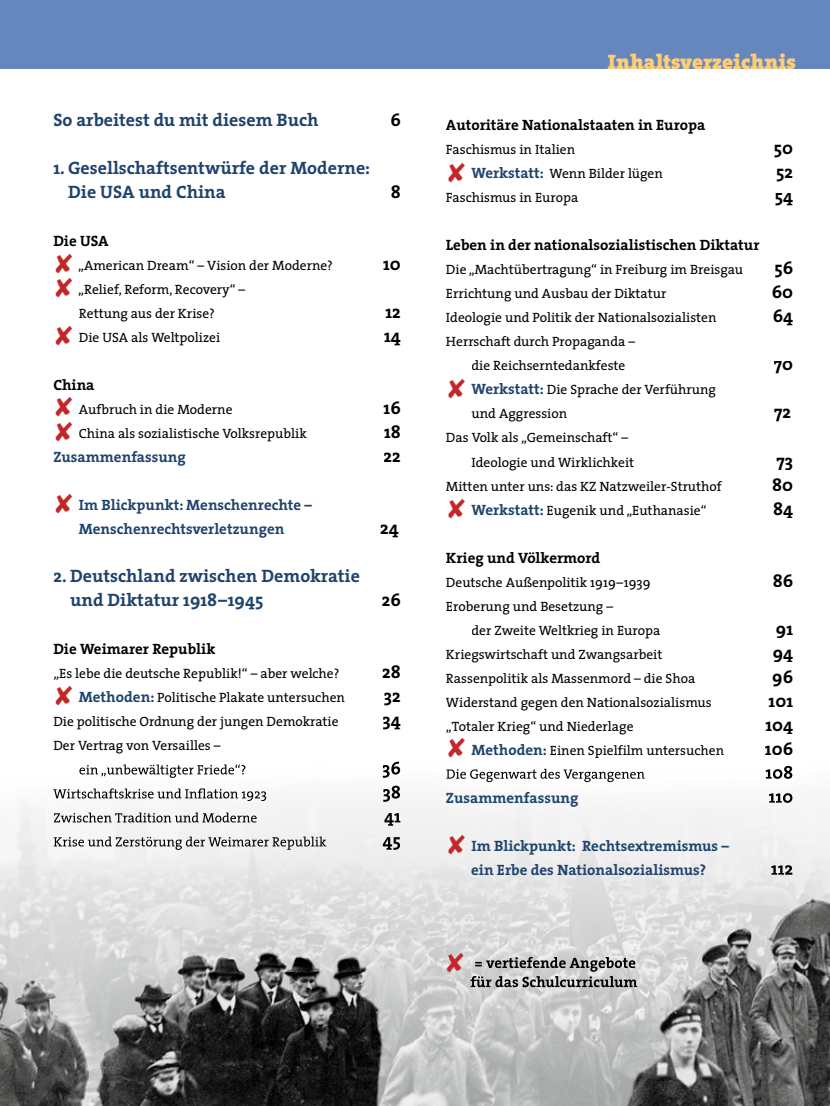
<style>
.page{position:relative;width:830px;height:1106px;background:#fff}
.page>*{position:absolute;margin:0;border:0;box-sizing:border-box;transform-origin:0 0}
.t1{font:21px "The Serif CV Black";color:#ffcd76}
.t2{font:18px/24px "The Serif CV Bold";color:#1f436d}
.t3{font:18px "The Serif CV Bold";color:#000}
.t4{font:15px/24px "The Serif CV Bold";color:#1f436d;text-align:center}
.t5{font:15px "The Serif CV Bold";color:#000}
.t6{font:13.5px/24px "The Serif CV";color:#000}
.s1{color:#c42729}
.s2{font-family:"The Serif CV Bold";font-size:15px;color:#1f436d}
</style>
<div class="page">
<img style="left:0;top:765px;width:829px;height:341px">
<img style="left:786px;top:1011px;width:8px;height:14px">
<img style="left:446px;top:791px;width:132px;height:15px">
<img style="left:79px;top:764px;width:167px;height:14px">
<img style="left:382px;top:761px;width:18px;height:16px">
<img style="left:53px;top:788px;width:214px;height:13px">
<img style="left:383px;top:785px;width:17px;height:16px">
<img style="left:54px;top:812px;width:203px;height:10px">
<img style="left:384px;top:813px;width:16px;height:12px">
<img style="left:54px;top:836px;width:272px;height:14px">
<img style="left:382px;top:837px;width:18px;height:12px">
<img style="left:446px;top:768px;width:201px;height:14px">
<img style="left:765px;top:766px;width:27px;height:13px">
<img style="left:768px;top:793px;width:24px;height:9px">
<img style="left:770px;top:865px;width:22px;height:9px">
<img style="left:475px;top:956px;width:160px;height:15px">
<img style="left:470px;top:976px;width:167px;height:11px">
<div style="left:0;top:0;width:829px;height:69px;background:#6687bd"></div>
<svg style="left:447px;top:952px;width:16px;height:20px"></svg>
<h2 class="t2" style="left:53px;top:107px;width:267px">So arbeitest du mit diesem Buch</h2>
<h2 class="t3" style="left:390px;top:105px;width:12px">6</h2>
<h2 class="t2" style="left:68px;top:155px;width:303px;text-indent:-15px">1. Gesellschaftsentwürfe der Moderne:<br>Die USA und China</h2>
<h2 class="t3" style="left:390px;top:177px;width:12px">8</h2>
<p class="t5" style="left:53px;top:228px;width:57px">Die USA</p>
<p class="t6" style="left:55px;top:253px;width:279px"><span class="s1">✘</span> „American Dream“ – Vision der Moderne?</p>
<h2 class="t3" style="left:383px;top:249px;width:19px">10</h2>
<p class="t6" style="left:55px;top:277px;width:192px;text-align:center"><span class="s1">✘</span> „Relief, Reform, Recovery“ –<br>Rettung aus der Krise?</p>
<h2 class="t3" style="left:385px;top:297px;width:17px">12</h2>
<p class="t6" style="left:55px;top:325px;width:167px"><span class="s1">✘</span> Die USA als Weltpolizei</p>
<h2 class="t3" style="left:384px;top:321px;width:18px">14</h2>
<p class="t5" style="left:53px;top:372px;width:43px">China</p>
<p class="t6" style="left:55px;top:397px;width:179px"><span class="s1">✘</span> Aufbruch in die Moderne</p>
<h2 class="t3" style="left:383px;top:393px;width:19px">16</h2>
<p class="t6" style="left:55px;top:421px;width:253px"><span class="s1">✘</span> China als sozialistische Volksrepublik</p>
<h2 class="t3" style="left:384px;top:417px;width:18px">18</h2>
<p class="t4" style="left:53px;top:445px;width:134px">Zusammenfassung</p>
<h2 class="t3" style="left:383px;top:441px;width:19px">22</h2>
<p class="t4" style="left:55px;top:493px;width:258px"><span class="s1">✘</span> Im Blickpunkt: Menschenrechte –<br>Menschenrechtsverletzungen</p>
<h2 class="t3" style="left:380px;top:513px;width:20px">24</h2>
<h2 class="t2" style="left:70px;top:563px;width:291px;text-indent:-17px">2. Deutschland zwischen Demokratie und Diktatur 1918–1945</h2>
<h2 class="t3" style="left:381px;top:585px;width:21px">26</h2>
<p class="t5" style="left:53px;top:636px;width:163px">Die Weimarer Republik</p>
<p class="t6" style="left:53px;top:661px;width:287px">„Es lebe die deutsche Republik!“ – aber welche?</p>
<h2 class="t3" style="left:382px;top:657px;width:20px">28</h2>
<p class="t6" style="left:55px;top:685px;width:291px"><span class="s1">✘</span> <span class="s2">Methoden:</span> Politische Plakate untersuchen</p>
<h2 class="t3" style="left:383px;top:681px;width:18px">32</h2>
<p class="t6" style="left:53px;top:709px;width:286px">Die politische Ordnung der jungen Demokratie</p>
<h2 class="t3" style="left:382px;top:705px;width:20px">34</h2>
<p class="t6" style="left:53px;top:733px;width:169px">Der Vertrag von Versailles –</p>
<h1 class="t1" style="left:607px;top:44px;width:189px">Inhaltsverzeichnis</h1>
<p class="t5" style="left:446px;top:113px;width:261px">Autoritäre Nationalstaaten in Europa</p>
<p class="t6" style="left:446px;top:137px;width:131px">Faschismus in Italien</p>
<h2 class="t3" style="left:773px;top:133px;width:21px">50</h2>
<p class="t6" style="left:447px;top:161px;width:217px"><span class="s1">✘</span> <span class="s2">Werkstatt:</span> Wenn Bilder lügen</p>
<h2 class="t3" style="left:775px;top:157px;width:19px">52</h2>
<p class="t6" style="left:446px;top:185px;width:134px">Faschismus in Europa</p>
<h2 class="t3" style="left:774px;top:181px;width:20px">54</h2>
<p class="t5" style="left:446px;top:233px;width:315px">Leben in der nationalsozialistischen Diktatur</p>
<p class="t6" style="left:446px;top:257px;width:298px">Die „Machtübertragung“ in Freiburg im Breisgau</p>
<h2 class="t3" style="left:774px;top:253px;width:20px">56</h2>
<p class="t6" style="left:446px;top:281px;width:222px">Errichtung und Ausbau der Diktatur</p>
<h2 class="t3" style="left:771px;top:277px;width:23px">60</h2>
<p class="t6" style="left:446px;top:305px;width:272px">Ideologie und Politik der Nationalsozialisten</p>
<h2 class="t3" style="left:772px;top:301px;width:22px">64</h2>
<p class="t6" style="left:471px;top:329px;width:165px;text-indent:-26px">Herrschaft durch Propaganda – die Reichserntedankfeste</p>
<h2 class="t3" style="left:773px;top:349px;width:21px">70</h2>
<p class="t6" style="left:471px;top:377px;width:246px;text-indent:-24px"><span class="s1">✘</span> <span class="s2">Werkstatt:</span> Die Sprache der Verführung und Aggression</p>
<p class="t6" style="left:471px;top:425px;width:164px;text-indent:-26px">Das Volk als „Gemeinschaft“ –<br>Ideologie und Wirklichkeit</p>
<h2 class="t3" style="left:773px;top:397px;width:19px">72</h2>
<h2 class="t3" style="left:776px;top:445px;width:18px">73</h2>
<p class="t6" style="left:445px;top:473px;width:277px">Mitten unter uns: das KZ Natzweiler-Struthof</p>
<h2 class="t3" style="left:771px;top:469px;width:22px">80</h2>
<p class="t6" style="left:447px;top:497px;width:260px"><span class="s1">✘</span> <span class="s2">Werkstatt:</span> Eugenik und „Euthanasie“</p>
<h2 class="t3" style="left:772px;top:493px;width:22px">84</h2>
<p class="t5" style="left:445px;top:545px;width:156px">Krieg und Völkermord</p>
<p class="t6" style="left:445px;top:569px;width:206px">Deutsche Außenpolitik 1919–1939</p>
<h2 class="t3" style="left:772px;top:565px;width:22px">86</h2>
<p class="t6" style="left:471px;top:593px;width:190px;text-indent:-26px">Eroberung und Besetzung –<br>der Zweite Weltkrieg in Europa</p>
<h2 class="t3" style="left:775px;top:613px;width:19px">91</h2>
<p class="t6" style="left:445px;top:641px;width:218px">Kriegswirtschaft und Zwangsarbeit</p>
<h2 class="t3" style="left:772px;top:637px;width:22px">94</h2>
<p class="t6" style="left:445px;top:665px;width:251px">Rassenpolitik als Massenmord – die Shoa</p>
<h2 class="t3" style="left:771px;top:661px;width:22px">96</h2>
<p class="t6" style="left:445px;top:689px;width:267px">Widerstand gegen den Nationalsozialismus</p>
<h2 class="t3" style="left:768px;top:685px;width:26px">101</h2>
<p class="t6" style="left:445px;top:713px;width:189px">„Totaler Krieg“ und Niederlage</p>
<h2 class="t3" style="left:765px;top:709px;width:29px">104</h2>
<p class="t6" style="left:447px;top:737px;width:278px"><span class="s1">✘</span> <span class="s2">Methoden:</span> Einen Spielfilm untersuchen</p>
<h2 class="t3" style="left:764px;top:733px;width:30px">106</h2>
<p class="t4" style="left:445px;top:785px;width:134px">Zusammenfassung</p>
<p class="t4" style="left:447px;top:833px;width:283px"><span class="s1">✘</span> Im Blickpunkt: Rechtsextremismus – ein Erbe des Nationalsozialismus?</p>
</div>
